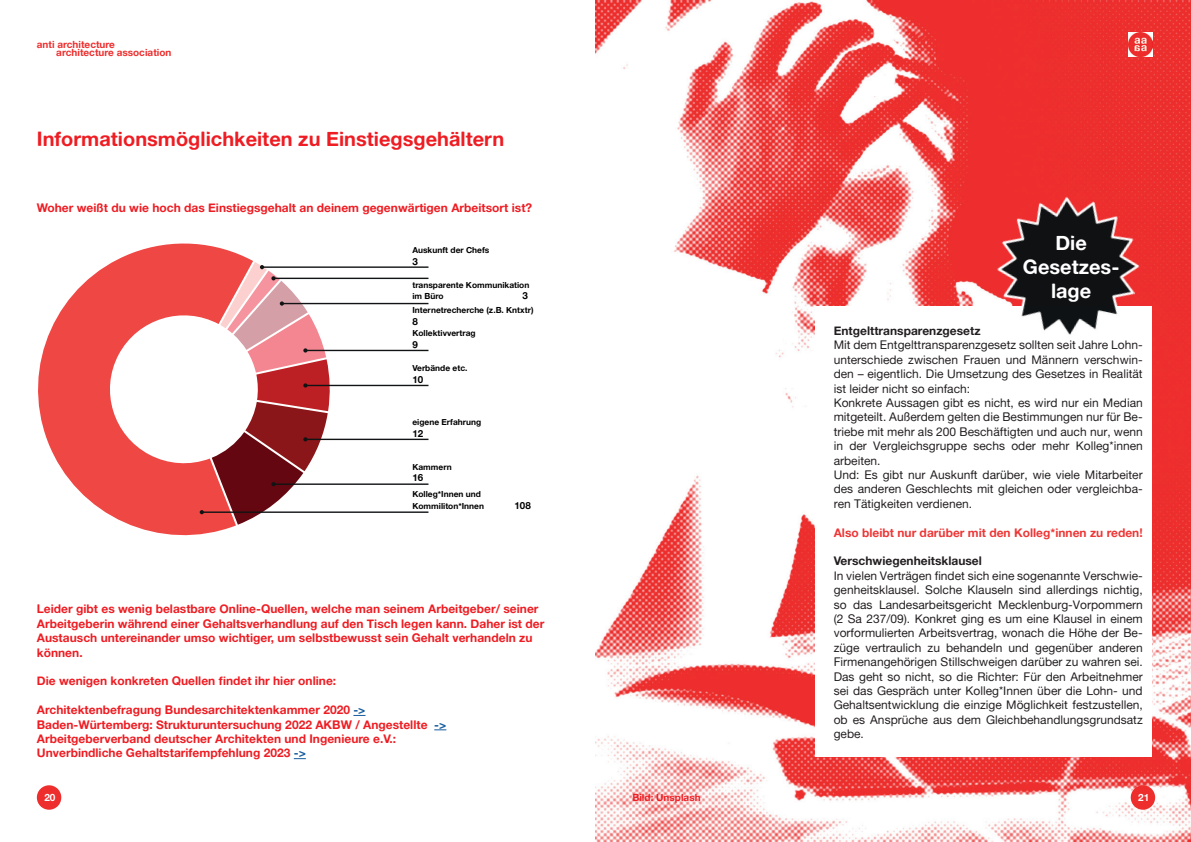
<style>
.page{position:relative;width:1191px;height:842px;background:#fff}
.page>*{position:absolute;margin:0;border:0;box-sizing:border-box;transform-origin:0 0}
.t1{font:20px "Alte Haas Grotesk Bold";color:#ee1d23}
.t2{font:20px/24px "Alte Haas Grotesk Bold";color:#fff;text-align:center}
.t3{font:12px/14.4px "Alte Haas Grotesk";color:#231f20}
.t4{font:12px/14.4px "Alte Haas Grotesk Bold";color:#ee1d23}
.t5{font:12px "Alte Haas Grotesk Bold";color:#231f20}
.t6{font:12px "Alte Haas Grotesk Bold";color:#ee3636}
.t7{font:10px/8px "Alte Haas Grotesk Bold";color:#ee2d2d}
.t8{font:10px "Alte Haas Grotesk Bold";color:#ee1d23}
.t9{font:10px "Alte Haas Grotesk Bold";color:#fff}
.t10{font:9.8px "Alte Haas Grotesk Bold";color:#000001}
.t11{font:8.4px/11.8px "Alte Haas Grotesk Bold";color:#000001}
.s1{color:#175d9e}
</style>
<div class="page">
<img style="left:595px;top:0;width:596px;height:842px">
<svg style="left:38px;top:243px;width:215px;height:293px;fill:#ef4744"></svg>
<hr style="left:202px;top:511px;width:226px;height:2px;background:#111314">
<svg style="left:200px;top:510px;width:4px;height:4px"></svg>
<hr style="left:262px;top:266px;width:166px;height:2px;background:#111314">
<hr style="left:273px;top:278px;width:155px;height:1px;background:#111314">
<hr style="left:282px;top:303px;width:146px;height:1px;background:#111314">
<hr style="left:305px;top:350px;width:123px;height:1px;background:#111314">
<hr style="left:305px;top:385px;width:123px;height:1px;background:#111314">
<hr style="left:305px;top:439px;width:123px;height:1px;background:#111314">
<hr style="left:273px;top:483px;width:155px;height:2px;background:#111314">
<svg style="left:212px;top:262px;width:119px;height:263px"></svg>
<div style="left:1130px;top:785px;width:25px;height:25px;background:#ee2d2d;border-radius:50%"></div>
<div style="left:37px;top:785px;width:24px;height:25px;background:#ee2d2d;border-radius:50%"></div>
<img style="left:1128px;top:32px;width:24px;height:25px">
<svg style="left:353px;top:715px;width:12px;height:1px"></svg>
<svg style="left:434px;top:729px;width:12px;height:1px"></svg>
<svg style="left:294px;top:758px;width:12px;height:1px"></svg>
<div style="left:815px;top:306px;width:336px;height:451px;background:#fff"></div>
<img style="left:979px;top:180px;width:174px;height:177px">
<p class="t7" style="left:56px;top:41px;width:117px;text-indent:-19px">anti architecture architecture association</p>
<h1 class="t1" style="left:37px;top:126px;width:469px">Informationsmöglichkeiten zu Einstiegsgehältern</h1>
<p class="t4" style="left:37px;top:200px;width:497px">Woher weißt du wie hoch das Einstiegsgehalt an deinem gegenwärtigen Arbeitsort ist?</p>
<p class="t11" style="left:412px;top:244px;width:79px">Auskunft der Chefs</p>
<p class="t10" style="left:412px;top:255px;width:7px">3</p>
<p class="t11" style="left:412px;top:278px;width:118px">transparente Kommunikation im Büro</p>
<p class="t10" style="left:522px;top:290px;width:7px">3</p>
<p class="t11" style="left:412px;top:304px;width:123px">Internetrecherche (z.B. Kntxtr)</p>
<p class="t10" style="left:412px;top:315px;width:7px">8</p>
<p class="t11" style="left:412px;top:327px;width:65px">Kollektivvertrag</p>
<p class="t10" style="left:412px;top:338px;width:7px">9</p>
<p class="t11" style="left:412px;top:362px;width:57px">Verbände etc.</p>
<p class="t10" style="left:412px;top:373px;width:12px">10</p>
<p class="t11" style="left:412px;top:416px;width:70px">eigene Erfahrung</p>
<p class="t10" style="left:412px;top:427px;width:12px">12</p>
<p class="t11" style="left:412px;top:460px;width:41px">Kammern</p>
<p class="t10" style="left:412px;top:472px;width:12px">16</p>
<p class="t11" style="left:412px;top:488px;width:73px">Kolleg*Innen und<br>Kommiliton*Innen</p>
<p class="t10" style="left:514px;top:499px;width:18px">108</p>
<p class="t4" style="left:37px;top:602px;width:509px">Leider gibt es wenig belastbare Online-Quellen, welche man seinem Arbeitgeber/ seiner Arbeitgeberin während einer Gehaltsverhandlung auf den Tisch legen kann. Daher ist der Austausch untereinander umso wichtiger, um selbstbewusst sein Gehalt verhandeln zu können.</p>
<p class="t4" style="left:37px;top:674px;width:301px">Die wenigen konkreten Quellen findet ihr hier online:</p>
<p class="t4" style="left:37px;top:702px;width:411px">Architektenbefragung Bundesarchitektenkammer 2020 <span class="s1">-&gt; </span>Baden-Würtemberg: Strukturuntersuchung 2022 AKBW / Angestellte <span class="s1">-&gt; </span>Arbeitgeberverband deutscher Architekten und Ingenieure e.V.:<br>Unverbindliche Gehaltstarifempfehlung 2023 <span class="s1">-&gt;</span></p>
<h1 class="t2" style="left:1022px;top:230px;width:98px">Die<br>Gesetzes&shy;lage</h1>
<p class="t5" style="left:833px;top:323px;width:148px">Entgelttransparenzgesetz</p>
<p class="t3" style="left:833px;top:338px;width:311px">Mit dem Entgelttransparenzgesetz sollten seit Jahre Lohn&shy;unterschiede zwischen Frauen und Männern verschwin&shy;den – eigentlich. Die Umsetzung des Gesetzes in Realität ist leider nicht so einfach:<br>Konkrete Aussagen gibt es nicht, es wird nur ein Median mitgeteilt. Außerdem gelten die Bestimmungen nur für Be&shy;triebe mit mehr als 200 Beschäftigten und auch nur, wenn in der Vergleichsgruppe sechs oder mehr Kolleg*innen arbeiten.<br>Und: Es gibt nur Auskunft darüber, wie viele Mitarbeiter des anderen Geschlechts mit gleichen oder vergleichba&shy;ren Tätigkeiten verdienen.</p>
<p class="t6" style="left:833px;top:525px;width:310px">Also bleibt nur darüber mit den Kolleg*innen zu reden!</p>
<p class="t5" style="left:833px;top:554px;width:150px">Verschwiegenheitsklausel</p>
<p class="t3" style="left:833px;top:568px;width:310px;text-align:justify">In vielen Verträgen findet sich eine sogenannte Verschwie&shy;genheitsklausel. Solche Klauseln sind allerdings nichtig, so das Landesarbeitsgericht Mecklenburg-Vorpommern (2 Sa 237/09). Konkret ging es um eine Klausel in einem vorformulierten Arbeitsvertrag, wonach die Höhe der Be&shy;züge vertraulich zu behandeln und gegenüber anderen Firmenangehörigen Stillschweigen darüber zu wahren sei.<br>Das geht so nicht, so die Richter: Für den Arbeitnehmer sei das Gespräch unter Kolleg*Innen über die Lohn- und Gehaltsentwicklung die einzige Möglichkeit festzustellen, ob es Ansprüche aus dem Gleichbehandlungsgrundsatz gebe.</p>
<p class="t9" style="left:44px;top:791px;width:13px">20</p>
<p class="t8" style="left:632px;top:791px;width:70px">Bild: Unsplash</p>
<p class="t9" style="left:1138px;top:791px;width:13px">21</p>
</div>
